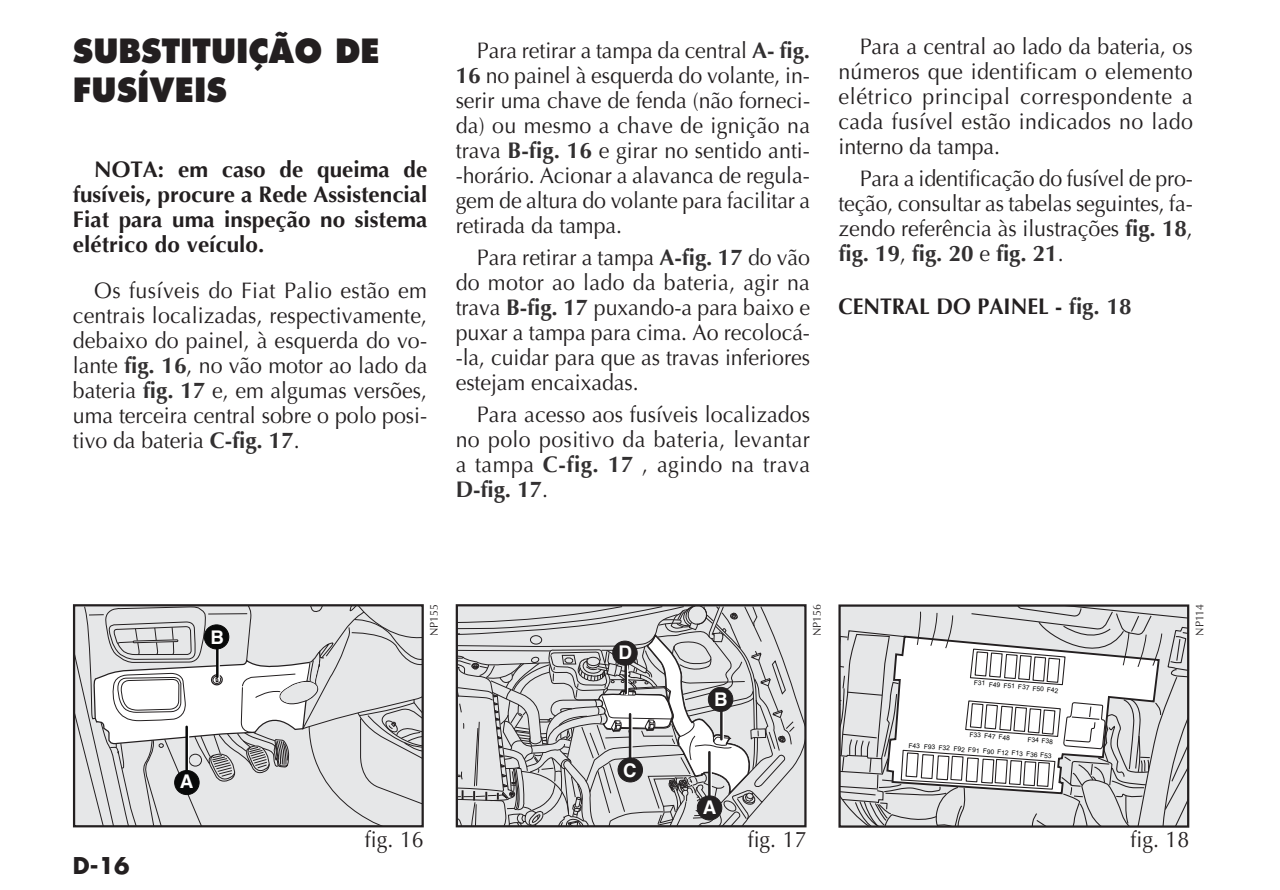
<style>
.page{position:relative;width:1280px;height:890px;background:#fff}
.page>*{position:absolute;margin:0;border:0;box-sizing:border-box;transform-origin:0 0}
.t1{font:800 32.5px/39px "Futura";color:#231f20;scale:.95 1}
.t2{font:22.5px/25px "Optima";letter-spacing:-.005em;color:#231f20;text-align:justify;scale:.95 1}
.t3{font:700 22.5px/25px "Optima";color:#231f20;text-align:justify}
.t4{font:700 22.5px "Optima";color:#231f20;scale:.95 1}
.t5{font:700 22.5px "Futura";color:#231f20}
.t6{font:700 18.75px "Helvetica";color:#fff}
.t7{font:11.25px "Optima";color:#231f20;scale:.95 1}
.t8{font:6.5px "Arial";color:#010202}
.s1{font-weight:700;color:#323031}
.s2{color:#323031}
</style>
<div class="page">
<svg style="left:76px;top:607px;width:345px;height:217px"></svg>
<hr style="left:217px;top:649px;width:3px;height:29px;background:#fff">
<hr style="left:216px;top:648px;width:3px;height:29px;background:#080909">
<div style="left:204px;top:625px;width:25px;height:24px;background:#080909;border-radius:50%"></div>
<div style="left:204px;top:625px;width:25px;height:24px;border:1px solid #080909;border-radius:50%"></div>
<hr style="left:187px;top:728px;width:2px;height:45px;background:#fff">
<hr style="left:185px;top:727px;width:3px;height:44px;background:#080909">
<div style="left:175px;top:770px;width:24px;height:25px;background:#080909;border-radius:50%"></div>
<div style="left:174px;top:770px;width:25px;height:25px;border:1px solid #080909;border-radius:50%"></div>
<div style="left:73px;top:604px;width:351px;height:223px;border:2px solid #231f20"></div>
<svg style="left:459px;top:607px;width:344px;height:217px"></svg>
<hr style="left:630px;top:716px;width:2px;height:44px;background:#fff">
<hr style="left:629px;top:714px;width:2px;height:45px;background:#232021">
<div style="left:618px;top:758px;width:24px;height:24px;background:#232021;border-radius:50%"></div>
<div style="left:618px;top:757px;width:25px;height:25px;border:1px solid #232021;border-radius:50%"></div>
<hr style="left:626px;top:665px;width:2px;height:29px;background:#fff">
<hr style="left:624px;top:664px;width:3px;height:29px;background:#232021">
<div style="left:613px;top:641px;width:24px;height:24px;background:#232021;border-radius:50%"></div>
<div style="left:612px;top:641px;width:25px;height:25px;border:1px solid #232021;border-radius:50%"></div>
<div style="left:456px;top:604px;width:350px;height:223px;border:2px solid #231f20"></div>
<svg style="left:839px;top:606px;width:349px;height:221px"></svg>
<h1 class="t1" style="left:73px;top:34px;width:325px">SUBSTITUIÇÃO DE<br>FUSÍVEIS</h1>
<p class="t3" style="left:73px;top:157px;width:356px;text-indent:21px">NOTA: em caso de queima de fusíveis, procure a Rede Assistencial Fiat para uma inspeção no sistema elétrico do veículo.</p>
<p class="t2" style="left:73px;top:280px;width:375px;text-indent:21px">Os fusíveis do Fiat Palio estão em centrais localizadas, respectivamente, debaixo do painel, à esquerda do vo&shy;lante <span class="s1">fig. 16</span>, no vão motor ao lado da bateria <span class="s1">fig. 17</span> e, em algumas versões, uma terceira central sobre o polo posi&shy;tivo da bateria <span class="s1">C-fig. 17</span>.</p>
<p class="t2" style="left:456px;top:40px;width:375px;text-indent:21px">Para retirar a tampa da central <span class="s1">A- fig.<br>16</span> no painel à esquerda do volante, in&shy;serir uma chave de fenda (não forneci&shy;da) ou mesmo a chave de ignição na trava <span class="s1">B-fig. 16</span> e girar no sentido anti--horário. Acionar a alavanca de regula&shy;gem de altura do volante para facilitar a retirada da tampa.</p>
<p class="t2" style="left:456px;top:247px;width:375px;text-indent:21px">Para retirar a tampa <span class="s1">A-fig. 17</span> do vão do motor ao lado da bateria, agir na trava <span class="s1">B-fig. 17</span> puxando-a para baixo e puxar a tampa para cima. Ao recolocá--la, cuidar para que as travas inferiores estejam encaixadas.</p>
<p class="t2" style="left:456px;top:404px;width:375px;text-indent:21px">Para acesso aos fusíveis localizados no polo positivo da bateria, levantar a tampa <span class="s1">C-fig. 17</span> , agindo na trava <span class="s1">D-fig. 17</span>.</p>
<p class="t2" style="left:838px;top:36px;width:375px;text-indent:21px">Para a central ao lado da bateria, os números que identificam o elemento elétrico principal correspondente a cada fusível estão indicados no lado interno da tampa.</p>
<p class="t2" style="left:838px;top:168px;width:375px;text-indent:21px">Para a identificação do fusível de pro&shy;teção, consultar as tabelas seguintes, fa&shy;zendo referência às ilustrações <span class="s1">fig. 18</span>, <span class="s1">fig. 19</span>, <span class="s1">fig. 20</span> e <span class="s1">fig. 21</span>.</p>
<p class="t4" style="left:838px;top:294px;width:310px">CENTRAL DO PAINEL - <span class="s2">fig. 18</span></p>
<p class="t6" style="left:210px;top:630px;width:15px">B</p>
<p class="t5" style="left:73px;top:855px;width:58px">D-16</p>
<p class="t6" style="left:180px;top:775px;width:15px">A</p>
<p class="t7" style="left:429px;top:636px;width:35px;rotate:-90deg">NP155</p>
<p class="t2" style="left:365px;top:829px;width:63px">fig. 16</p>
<p class="t6" style="left:618px;top:646px;width:15px">D</p>
<p class="t6" style="left:623px;top:763px;width:15px">C</p>
<p class="t6" style="left:714px;top:692px;width:15px">B</p>
<p class="t7" style="left:812px;top:636px;width:35px;rotate:-90deg">NP156</p>
<p class="t6" style="left:703px;top:800px;width:15px">A</p>
<p class="t2" style="left:748px;top:829px;width:63px">fig. 17</p>
<p class="t8" style="left:989px;top:681px;width:71px;rotate:4deg">F49 F51 F37 F50 F42</p>
<p class="t8" style="left:984px;top:732px;width:27px;rotate:4deg">F47 F48</p>
<p class="t8" style="left:1028px;top:736px;width:27px;rotate:4deg">F34 F38</p>
<p class="t8" style="left:909px;top:742px;width:145px;rotate:4deg">F43 F93 F32 F92 F91 F90 F12 F13 F36 F53</p>
<p class="t7" style="left:1195px;top:636px;width:34px;rotate:-90deg">NP114</p>
<p class="t2" style="left:1130px;top:829px;width:63px">fig. 18</p>
</div>
